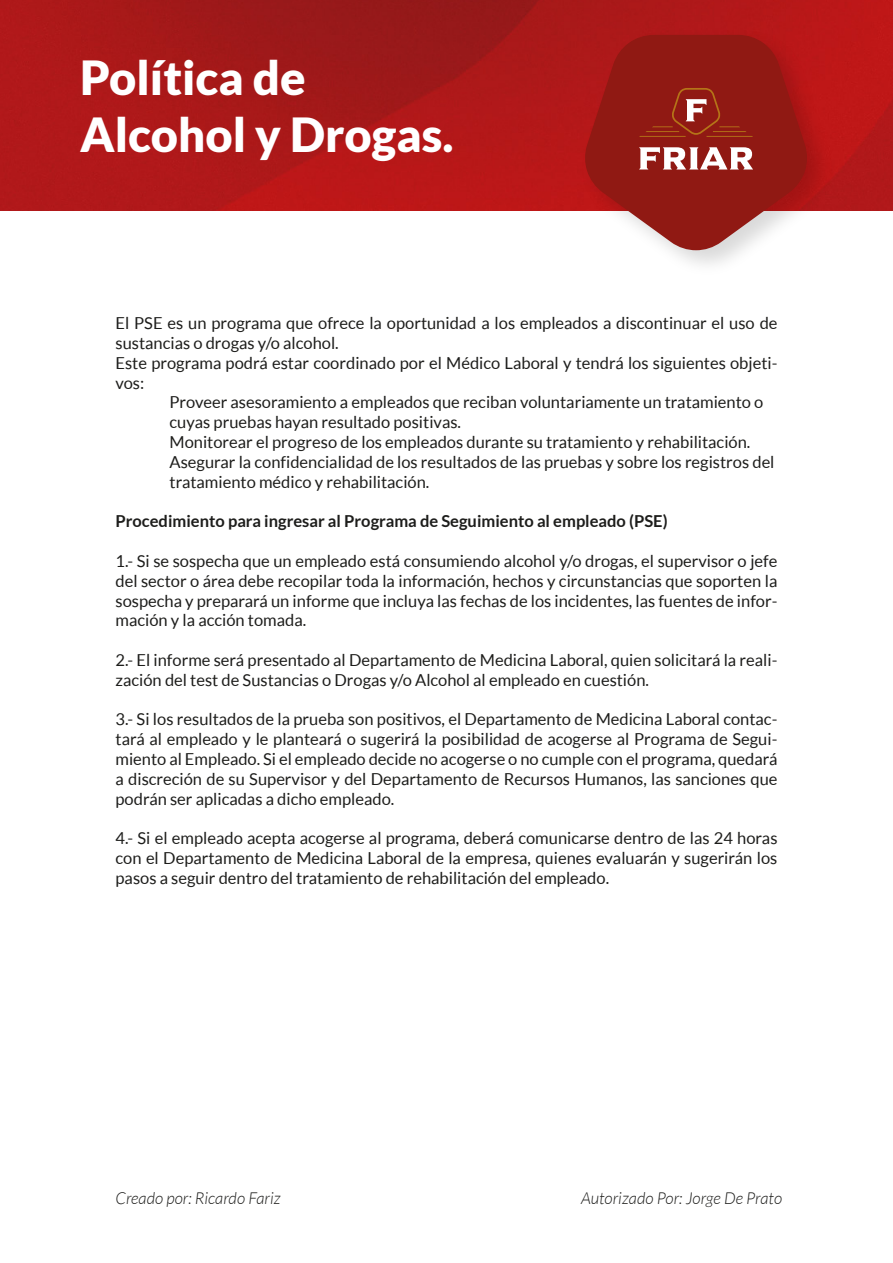
<style>
.page{position:relative;width:893px;height:1263px;background:#fff}
.page>*{position:absolute;margin:0;border:0;box-sizing:border-box;transform-origin:0 0}
.t1{font:900 46.95px/56.4px "Lato";color:#fff}
.t2{font:16.5px/19.8px "Lato";color:#1d1d1b}
.t3{font:700 16.5px "Lato";color:#1d1d1b}
.t4{font:italic 300 16.5px "Lato";color:#1d1d1b}
</style>
<div class="page">
<img style="left:0;top:0;width:893px;height:211px">
<img style="left:573px;top:23px;width:267px;height:242px">
<svg style="left:584px;top:35px;width:224px;height:215px;background:#a33733"></svg>
<svg style="left:639px;top:147px;width:114px;height:23px"></svg>
<svg style="left:639px;top:88px;width:114px;height:49px;background:#972a1d"></svg>
<h1 class="t1" style="left:80px;top:49px;width:375px">Política de<br>Alcohol y Drogas.</h1>
<p class="t2" style="left:116px;top:313px;width:663px">El PSE es un programa que ofrece la oportunidad a los empleados a discontinuar el uso de sustancias o drogas y/o alcohol.<br>Este programa podrá estar coordinado por el Médico Laboral y tendrá los siguientes objeti&shy;vos:</p>
<p class="t2" style="left:170px;top:392px;width:606px">Proveer asesoramiento a empleados que reciban voluntariamente un tratamiento o cuyas pruebas hayan resultado positivas.<br>Monitorear el progreso de los empleados durante su tratamiento y rehabilitación.<br>Asegurar la confidencialidad de los resultados de las pruebas y sobre los registros del tratamiento médico y rehabilitación.</p>
<p class="t3" style="left:116px;top:512px;width:554px">Procedimiento para ingresar al Programa de Seguimiento al empleado (PSE)</p>
<p class="t2" style="left:116px;top:551px;width:663px;text-align:justify">1.- Si se sospecha que un empleado está consumiendo alcohol y/o drogas, el supervisor o jefe del sector o área debe recopilar toda la información, hechos y circunstancias que soporten la sospecha y preparará un informe que incluya las fechas de los incidentes, las fuentes de infor&shy;mación y la acción tomada.</p>
<p class="t2" style="left:116px;top:650px;width:663px">2.- El informe será presentado al Departamento de Medicina Laboral, quien solicitará la reali&shy;zación del test de Sustancias o Drogas y/o Alcohol al empleado en cuestión.</p>
<p class="t2" style="left:116px;top:709px;width:663px;text-align:justify">3.- Si los resultados de la prueba son positivos, el Departamento de Medicina Laboral contac&shy;tará al empleado y le planteará o sugerirá la posibilidad de acogerse al Programa de Segui&shy;miento al Empleado. Si el empleado decide no acogerse o no cumple con el programa, quedará a discreción de su Supervisor y del Departamento de Recursos Humanos, las sanciones que podrán ser aplicadas a dicho empleado.</p>
<p class="t2" style="left:116px;top:828px;width:663px;text-align:justify">4.- Si el empleado acepta acogerse al programa, deberá comunicarse dentro de las 24 horas con el Departamento de Medicina Laboral de la empresa, quienes evaluarán y sugerirán los pasos a seguir dentro del tratamiento de rehabilitación del empleado.</p>
<p class="t4" style="left:116px;top:1189px;width:167px">Creado por: Ricardo Fariz</p>
<p class="t4" style="left:581px;top:1189px;width:203px">Autorizado Por: Jorge De Prato</p>
</div>
